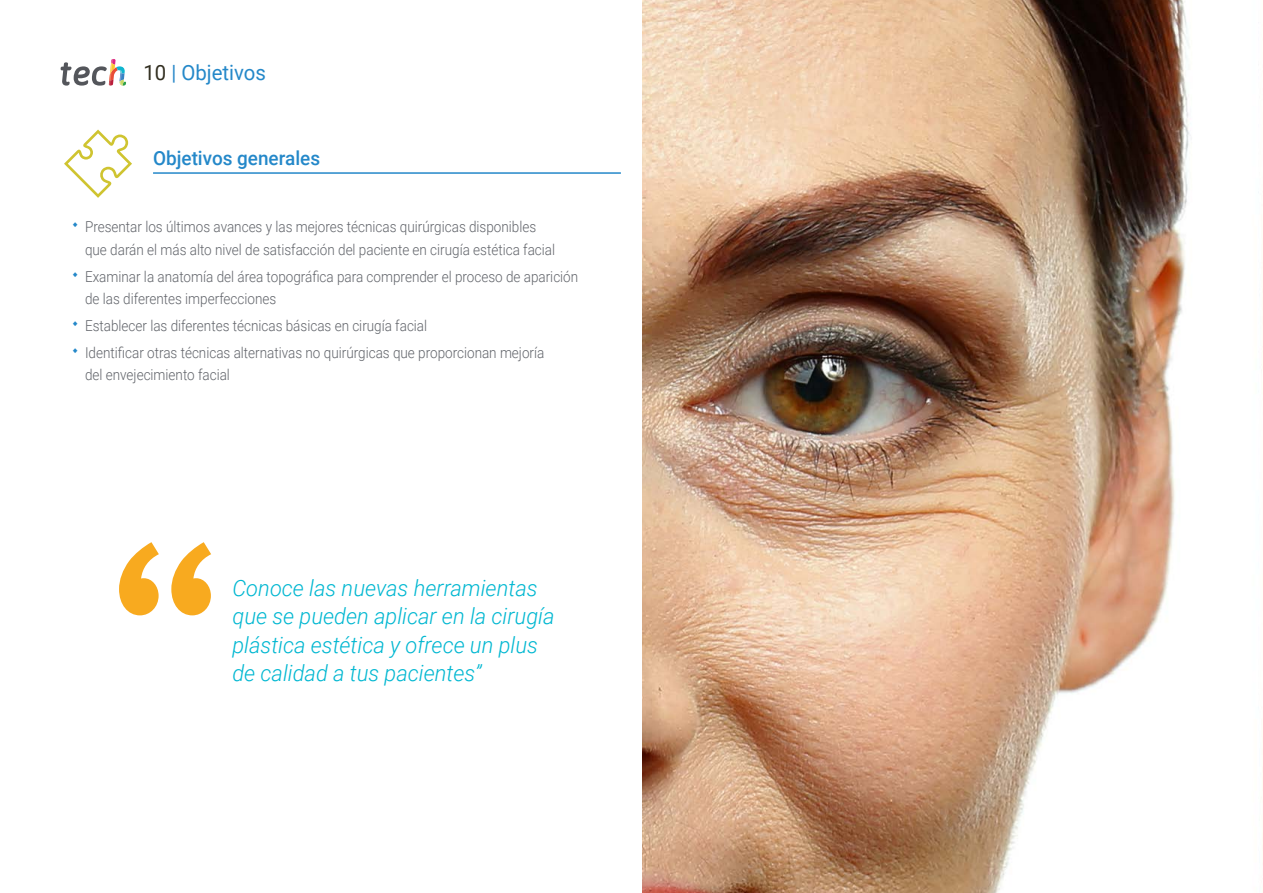
<style>
.page{position:relative;width:1263px;height:893px;background:#fff}
.page>*{position:absolute;margin:0;border:0;box-sizing:border-box;transform-origin:0 0}
.t1{font:italic 300 22.5px/28.5px "Roboto";color:#00b7d1}
.t2{font:21px "Roboto";color:#2488c9}
.t3{font:500 19.5px "Roboto";color:#2488c9}
.t4{font:300 15px/22.5px "Roboto";color:#61646a;scale:.9 1}
.s1{color:#312e20}
.s2{color:#2988c9}
</style>
<div class="page">
<hr style="left:153px;top:173px;width:468px;height:1px;background:#2488c9">
<svg style="left:64px;top:130px;width:68px;height:68px"></svg>
<svg style="left:119px;top:542px;width:92px;height:73px"></svg>
<svg style="left:61px;top:59px;width:65px;height:27px"></svg>
<img style="left:642px;top:0;width:621px;height:893px">
<h2 class="t2" style="left:144px;top:57px;width:124px"><span class="s1">10</span> <span class="s2">|</span> Objetivos</h2>
<h3 class="t3" style="left:153px;top:144px;width:169px">Objetivos generales</h3>
<p class="t4" style="left:85px;top:215px;width:524px">Presentar los últimos avances y las mejores técnicas quirúrgicas disponibles que darán el más alto nivel de satisfacción del paciente en cirugía estética facial</p>
<p class="t4" style="left:85px;top:264px;width:549px">Examinar la anatomía del área topográfica para comprender el proceso de aparición de las diferentes imperfecciones</p>
<p class="t4" style="left:85px;top:312px;width:512px;line-height:26.7px">Establecer las diferentes técnicas básicas en cirugía facial<br>Identificar otras técnicas alternativas no quirúrgicas que proporcionan mejoría</p>
<p class="t4" style="left:85px;top:363px;width:163px">del envejecimiento facial</p>
<h1 class="t1" style="left:232px;top:573px;width:324px">Conoce las nuevas herramientas que se pueden aplicar en la cirugía plástica estética y ofrece un plus de calidad a tus pacientes”</h1>
</div>
